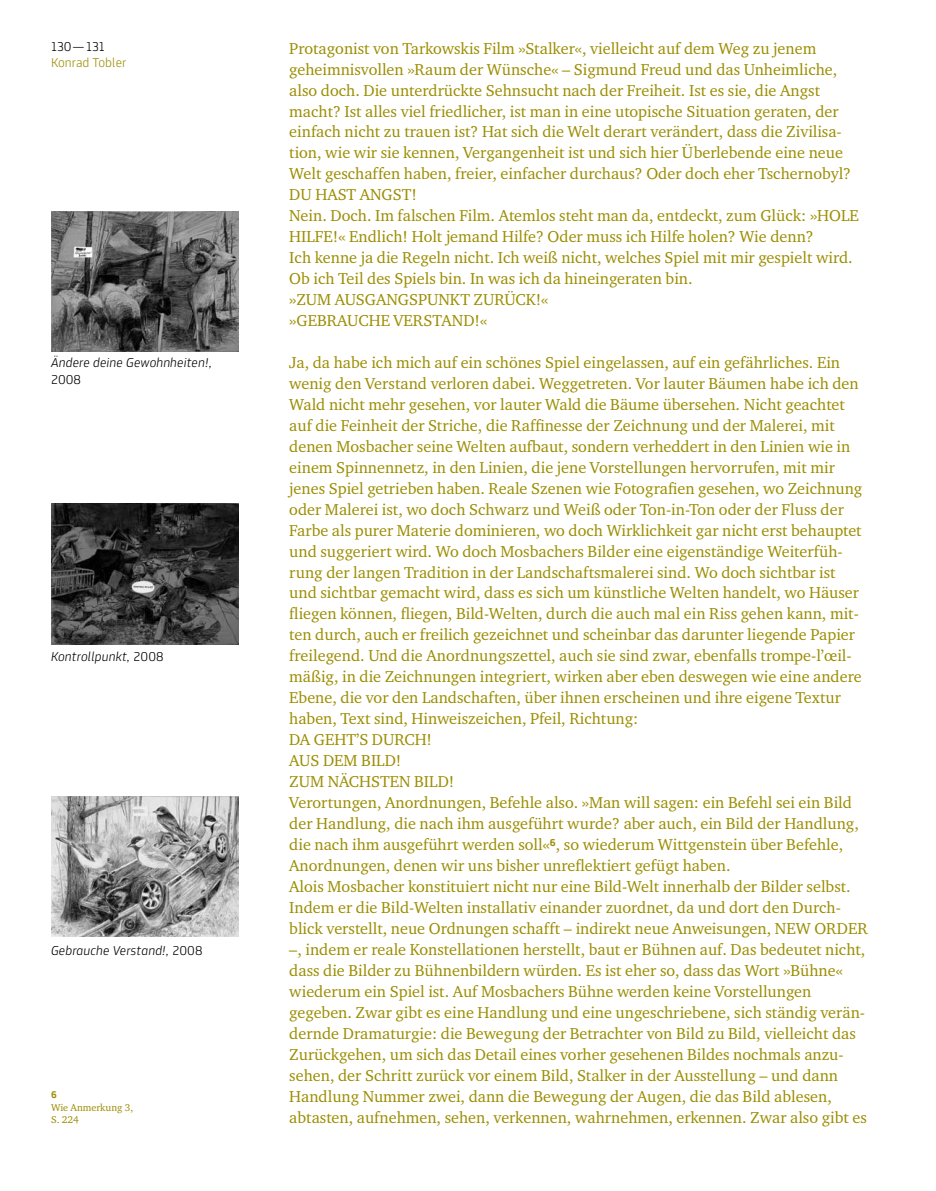
<style>
.page{position:relative;width:936px;height:1191px;background:#fff}
.page>*{position:absolute;margin:0;border:0;box-sizing:border-box;transform-origin:0 0}
.t1{font:16.2px/21px "Charter ITC";color:#9c8d00}
.t2{font:italic 300 13.5px "Tram Joanneum";color:#000}
.t3{font:300 13.5px "Tram Joanneum";color:#9c8d00}
.t4{font:300 13.5px "Tram Joanneum";color:#000}
.t5{font:10.2px/12.3px "Charter ITC";color:#9c8d00}
.t6{font:700 10.2px "Tram Joanneum";color:#9c8d00}
.s1{font-style:normal}
</style>
<div class="page">
<img style="left:51px;top:504px;width:187px;height:140px">
<img style="left:51px;top:211px;width:187px;height:140px">
<img style="left:51px;top:796px;width:187px;height:140px">
<p class="t4" style="left:51px;top:39px;width:55px">130—131</p>
<p class="t3" style="left:51px;top:55px;width:77px">Konrad Tobler</p>
<p class="t2" style="left:51px;top:355px;width:162px">Ändere deine Gewohnheiten!,</p>
<p class="t4" style="left:51px;top:371px;width:31px">2008</p>
<p class="t2" style="left:51px;top:648px;width:114px">Kontrollpunkt, <span class="s1">2008</span></p>
<p class="t2" style="left:51px;top:942px;width:153px">Gebrauche Verstand!, <span class="s1">2008</span></p>
<p class="t6" style="left:51px;top:1088px;width:7px">6</p>
<p class="t5" style="left:51px;top:1100px;width:84px">Wie Anmerkung 3,<br>S. 224</p>
<p class="t1" style="left:289px;top:37px;width:563px">Protagonist von Tarkowskis Film »Stalker«, vielleicht auf dem Weg zu jenem geheimnisvollen »Raum der Wünsche« – Sigmund Freud und das Unheimliche, also doch. Die unterdrückte Sehnsucht nach der Freiheit. Ist es sie, die Angst macht? Ist alles viel friedlicher, ist man in eine utopische Situation geraten, der einfach nicht zu trauen ist? Hat sich die Welt derart verändert, dass die Zivilisa&shy;tion, wie wir sie kennen, Vergangenheit ist und sich hier Überlebende eine neue Welt geschaffen haben, freier, einfacher durchaus? Oder doch eher Tschernobyl?<br>DU HAST ANGST!<br>Nein. Doch. Im falschen Film. Atemlos steht man da, entdeckt, zum Glück: »Hole hilfe</p>
<p class="t1" style="left:289px;top:226px;width:565px;text-indent:44px">!« Endlich! Holt jemand Hilfe? Oder muss ich Hilfe holen? Wie denn?<br>Ich kenne ja die Regeln nicht. Ich weiß nicht, welches Spiel mit mir gespielt wird.<br>Ob ich Teil des Spiels bin. In was ich da hineingeraten bin.<br>»ZUM AUSGANGSPUNKT ZURÜCK!«<br>»GEBRAUCHE VERSTAND!«</p>
<p class="t1" style="left:289px;top:351px;width:580px">Ja, da habe ich mich auf ein schönes Spiel eingelassen, auf ein gefährliches. Ein wenig den Verstand verloren dabei. Weggetreten. Vor lauter Bäumen habe ich den Wald nicht mehr gesehen, vor lauter Wald die Bäume übersehen. Nicht geachtet auf die Feinheit der Striche, die Raffinesse der Zeichnung und der Malerei, mit denen Mosbacher seine Welten aufbaut, sondern verheddert in den Linien wie in einem Spinnennetz, in den Linien, die jene Vorstellungen hervorrufen, mit mir jenes Spiel getrieben haben. Reale Szenen wie Fotografien gesehen, wo Zeichnung oder Malerei ist, wo doch Schwarz und Weiß oder Ton-in-Ton oder der Fluss der Farbe als purer Materie dominieren, wo doch Wirklichkeit gar nicht erst behauptet und suggeriert wird. Wo doch Mosbachers Bilder eine eigenständige Weiterfüh&shy;rung der langen Tradition in der Landschaftsmalerei sind. Wo doch sichtbar ist<br>und sichtbar gemacht wird, dass es sich um künstliche Welten handelt, wo Häuser fliegen können, fliegen, Bild-Welten, durch die auch mal ein Riss gehen kann, mit&shy;ten durch, auch er freilich gezeichnet und scheinbar das darunter liegende Papier freilegend. Und die Anordnungszettel, auch sie sind zwar, ebenfalls trompe-l’œil&shy;mäßig, in die Zeichnungen integriert, wirken aber eben deswegen wie eine andere Ebene, die vor den Landschaften, über ihnen erscheinen und ihre eigene Textur haben, Text sind, Hinweiszeichen, Pfeil, Richtung:<br>DA GEHT’S DURCH!<br>AUS DEM BILD!<br>ZUM NÄCHSTEN BILD!<br>Verortungen, Anordnungen, Befehle also. »Man will sagen: ein Befehl sei ein Bild der Handlung, die nach ihm ausgeführt wurde? aber auch, ein Bild der Handlung, die nach ihm ausgeführt werden soll«<sup>6</sup>, so wiederum Wittgenstein über Befehle, Anordnungen, denen wir uns bisher unreflektiert gefügt haben.<br>Alois Mosbacher konstituiert nicht nur eine Bild-Welt innerhalb der Bilder selbst.<br>Indem er die Bild-Welten installativ einander zuordnet, da und dort den Durch&shy;blick verstellt, neue Ordnungen schafft – indirekt neue Anweisungen, NEW ORDER –, indem er reale Konstellationen herstellt, baut er Bühnen auf. Das bedeutet nicht, dass die Bilder zu Bühnenbildern würden. Es ist eher so, dass das Wort »Bühne« wiederum ein Spiel ist. Auf Mosbachers Bühne werden keine Vorstellungen gegeben. Zwar gibt es eine Handlung und eine ungeschriebene, sich ständig verän&shy;dernde Dramaturgie: die Bewegung der Betrachter von Bild zu Bild, vielleicht das Zurückgehen, um sich das Detail eines vorher gesehenen Bildes nochmals anzu&shy;sehen, der Schritt zurück vor einem Bild, Stalker in der Ausstellung – und dann Handlung Nummer zwei, dann die Bewegung der Augen, die das Bild ablesen, abtasten, aufnehmen, sehen, verkennen, wahrnehmen, erkennen. Zwar also gibt es</p>
</div>
